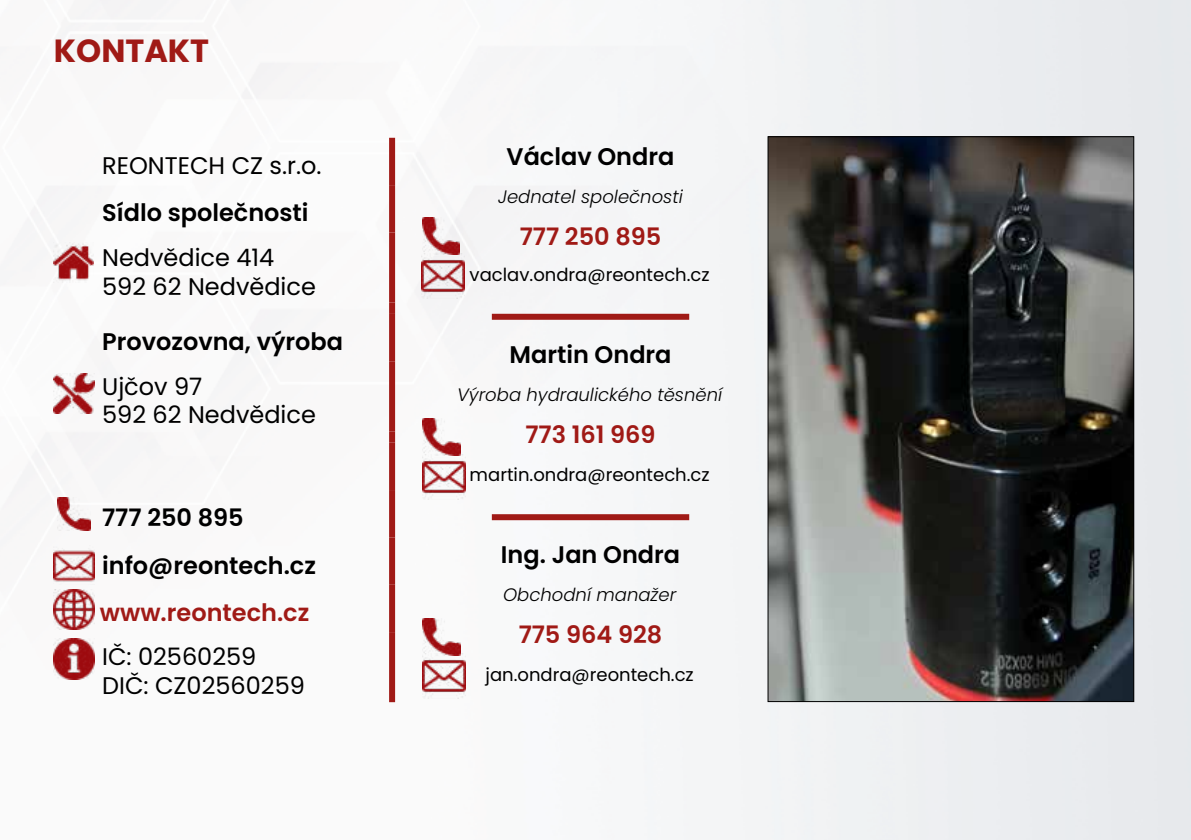
<style>
.page{position:relative;width:1191px;height:840px;background:#fff}
.page>*{position:absolute;margin:0;border:0;box-sizing:border-box;transform-origin:0 0}
.t1{font:700 32px "Poppins";color:#a01a16}
.t2{font:600 24px/47.4px "Poppins";color:#000}
.t3{font:24px/28.8px "Poppins";color:#000}
.t4{font:600 24px "Poppins";color:#a01a16}
.t5{font:18px "Poppins";color:#000}
.t6{font:italic 300 18px "Poppins";color:#000}
</style>
<div class="page">
<img style="left:3px;top:0;width:1188px;height:839px">
<div style="left:389px;top:138px;width:6px;height:47px;background:#a01a16"></div>
<div style="left:389px;top:185px;width:6px;height:47px;background:#a01a16"></div>
<div style="left:389px;top:232px;width:6px;height:70px;background:#a01a16"></div>
<div style="left:389px;top:302px;width:6px;height:12px;background:#a01a16"></div>
<div style="left:389px;top:314px;width:6px;height:47px;background:#a01a16"></div>
<div style="left:389px;top:361px;width:6px;height:70px;background:#a01a16"></div>
<div style="left:389px;top:431px;width:6px;height:11px;background:#a01a16"></div>
<div style="left:389px;top:442px;width:6px;height:47px;background:#a01a16"></div>
<div style="left:389px;top:489px;width:6px;height:48px;background:#a01a16"></div>
<div style="left:389px;top:537px;width:6px;height:47px;background:#a01a16"></div>
<div style="left:389px;top:584px;width:6px;height:47px;background:#a01a16"></div>
<div style="left:389px;top:631px;width:6px;height:70px;background:#a01a16"></div>
<img style="left:54px;top:242px;width:40px;height:40px">
<img style="left:54px;top:373px;width:40px;height:40px">
<img style="left:57px;top:497px;width:34px;height:33px">
<img style="left:54px;top:545px;width:40px;height:39px">
<img style="left:54px;top:588px;width:40px;height:41px">
<img style="left:54px;top:638px;width:40px;height:41px">
<div style="left:492px;top:313px;width:197px;height:6px;background:#a01a16"></div>
<div style="left:492px;top:514px;width:197px;height:6px;background:#a01a16"></div>
<img style="left:422px;top:217px;width:38px;height:36px">
<img style="left:421px;top:253px;width:44px;height:45px">
<img style="left:423px;top:418px;width:38px;height:36px">
<img style="left:422px;top:454px;width:44px;height:45px">
<img style="left:423px;top:618px;width:38px;height:35px">
<img style="left:422px;top:653px;width:44px;height:45px">
<img style="left:769px;top:138px;width:363px;height:561px">
<h1 class="t1" style="left:54px;top:32px;width:157px">KONTAKT</h1>
<p class="t3" style="left:102px;top:151px;width:221px">REONTECH CZ s.r.o.</p>
<p class="t2" style="left:102px;top:189px;width:208px">Sídlo společnosti</p>
<p class="t3" style="left:102px;top:243px;width:215px">Nedvědice 414<br>592 62 Nedvědice</p>
<p class="t2" style="left:102px;top:318px;width:242px">Provozovna, výroba</p>
<p class="t3" style="left:102px;top:371px;width:215px">Ujčov 97<br>592 62 Nedvědice</p>
<p class="t2" style="left:102px;top:493px;width:215px">777 250 895 info@reontech.cz</p>
<p class="t4" style="left:100px;top:598px;width:211px">www.reontech.cz</p>
<p class="t3" style="left:102px;top:642px;width:204px">IČ: 02560259<br>DIČ: CZ02560259</p>
<p class="t2" style="left:506px;top:133px;width:169px">Václav Ondra</p>
<p class="t6" style="left:498px;top:186px;width:186px">Jednatel společnosti</p>
<p class="t4" style="left:520px;top:222px;width:143px">777 250 895</p>
<p class="t5" style="left:469px;top:263px;width:241px">vaclav.ondra@reontech.cz</p>
<p class="t2" style="left:509px;top:330px;width:164px">Martin Ondra</p>
<p class="t6" style="left:457px;top:383px;width:267px">Výroba hydraulického těsnění</p>
<p class="t4" style="left:525px;top:420px;width:132px">773 161 969</p>
<p class="t5" style="left:469px;top:464px;width:241px">martin.ondra@reontech.cz</p>
<p class="t2" style="left:501px;top:530px;width:181px">Ing. Jan Ondra</p>
<p class="t6" style="left:503px;top:584px;width:175px">Obchodní manažer</p>
<p class="t4" style="left:518px;top:620px;width:145px">775 964 928</p>
<p class="t5" style="left:485px;top:664px;width:210px">jan.ondra@reontech.cz</p>
</div>
